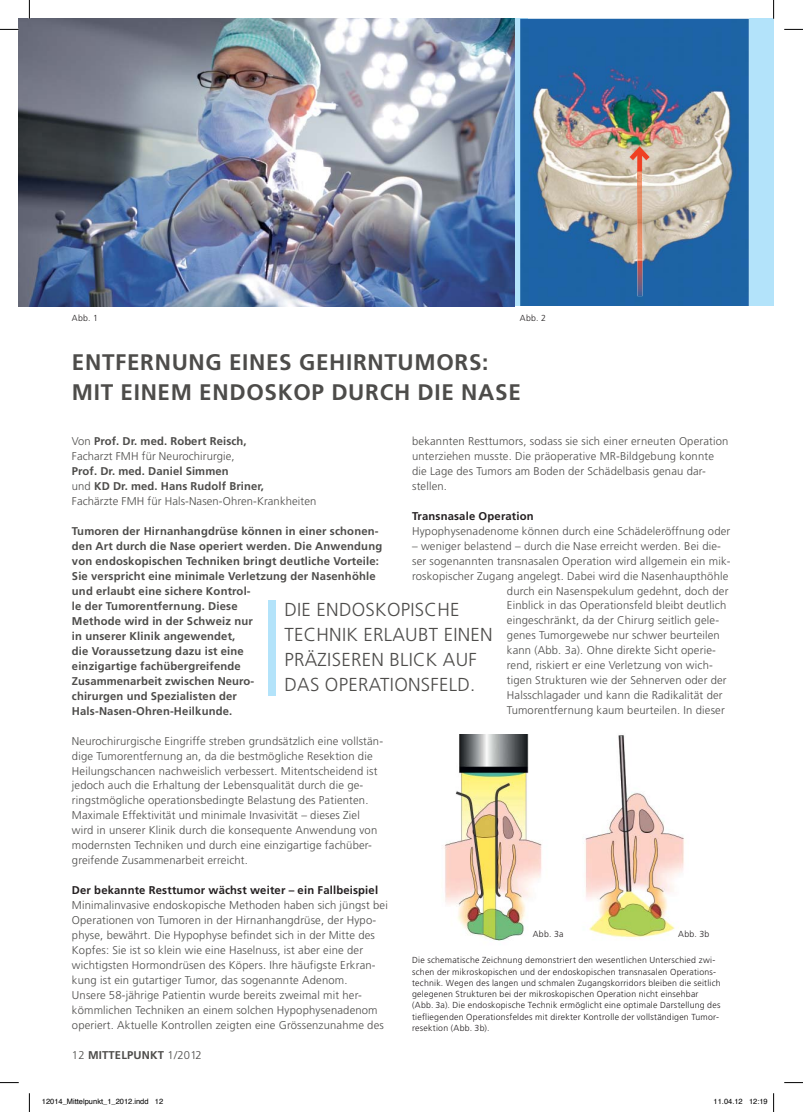
<style>
.page{position:relative;width:803px;height:1112px;background:#fff}
.page>*{position:absolute;margin:0;border:0;box-sizing:border-box;transform-origin:0 0}
.t1{font:700 22.5px/30px "Frutiger LT Std";letter-spacing:.03em;color:#4d4c4a}
.t2{font:300 18.75px/25px "Frutiger LT Std";letter-spacing:.015em;color:#4d4c4a}
.t3{font:300 11.25px/15px "Frutiger LT Std";letter-spacing:.015em;color:#4d4c4a}
.t4{font:700 11.25px/15px "Frutiger LT Std";letter-spacing:.015em;color:#4d4c4a}
.t5{font:700 11.25px "Frutiger LT Std";letter-spacing:.015em;color:#231f20}
.t6{font:300 8.75px/11.2px "Frutiger LT Std";letter-spacing:.025em;color:#231f20}
.t7{font:7.5px "Helvetica";color:#000}
.s1{font-weight:700}
.s2{font-weight:300}
</style>
<div class="page">
<img style="left:444px;top:734px;width:98px;height:207px">
<img style="left:585px;top:735px;width:100px;height:204px">
<div style="left:268px;top:599px;width:8px;height:96px;background:#b3e3fa"></div>
<div style="left:749px;top:19px;width:24px;height:287px;background:#b3e3fa"></div>
<div style="left:515px;top:19px;width:12px;height:287px;background:#b3e3fa"></div>
<img style="left:520px;top:19px;width:229px;height:287px">
<img style="left:19px;top:19px;width:496px;height:287px">
<svg style="left:629px;top:146px;width:21px;height:26px"></svg>
<img style="left:637px;top:172px;width:5px;height:124px">
<svg style="left:0;top:29px;width:19px;height:1px"></svg>
<svg style="left:784px;top:29px;width:19px;height:1px"></svg>
<svg style="left:0;top:1082px;width:19px;height:1px"></svg>
<svg style="left:784px;top:1082px;width:19px;height:1px"></svg>
<svg style="left:29px;top:0;width:1px;height:19px"></svg>
<svg style="left:29px;top:1093px;width:1px;height:18px"></svg>
<svg style="left:773px;top:0;width:1px;height:19px"></svg>
<svg style="left:773px;top:1093px;width:1px;height:18px"></svg>
<p class="t6" style="left:72px;top:313px;width:28px">Abb. 1</p>
<p class="t6" style="left:520px;top:313px;width:28px">Abb. 2</p>
<h1 class="t1" style="left:72px;top:348px;width:450px">ENTFERNUNG EINES GEHIRNTUMORS:<br>MIT EINEM ENDOSKOP DURCH DIE NASE</h1>
<p class="t3" style="left:72px;top:434px;width:176px">Von <span class="s1">Prof. Dr. med. Robert Reisch,<br></span>Facharzt FMH für Neurochirurgie,</p>
<p class="t4" style="left:72px;top:464px;width:246px">Prof. Dr. med. Daniel Simmen<br><span class="s2">und</span> KD Dr. med. Hans Rudolf Briner,<br><span class="s2">Fachärzte FMH für Hals-Nasen-Ohren-Krankheiten</span></p>
<p class="t4" style="left:72px;top:523px;width:312px">Tumoren der Hirnanhangdrüse können in einer schonen&shy;den Art durch die Nase operiert werden. Die Anwendung von endoskopischen Techniken bringt deutliche Vorteile:<br>Sie verspricht eine minimale Verletzung der Nasenhöhle und erlaubt eine sichere Kontrol-<br>le der Tumorentfernung. Diese<br>Methode wird in der Schweiz nur<br>in unserer Klinik angewendet,<br>die Voraussetzung dazu ist eine<br>einzigartige fachübergreifende<br>Zusammenarbeit zwischen Neuro-<br>chirurgen und Spezialisten der Hals-Nasen-Ohren-Heilkunde.</p>
<p class="t3" style="left:72px;top:733px;width:313px">Neurochirurgische Eingriffe streben grundsätzlich eine vollstän&shy;dige Tumorentfernung an, da die bestmögliche Resektion die Heilungschancen nachweislich verbessert. Mitentscheidend ist jedoch auch die Erhaltung der Lebensqualität durch die ge&shy;ringstmögliche operationsbedingte Belastung des Patienten.<br>Maximale Effektivität und minimale Invasivität – dieses Ziel wird in unserer Klinik durch die konsequente Anwendung von modernsten Techniken und durch eine einzigartige fachüber&shy;greifende Zusammenarbeit erreicht.</p>
<p class="t5" style="left:72px;top:884px;width:308px">Der bekannte Resttumor wächst weiter – ein Fallbeispiel</p>
<p class="t3" style="left:72px;top:898px;width:317px">Minimalinvasive endoskopische Methoden haben sich jüngst bei Operationen von Tumoren in der Hirnanhangdrüse, der Hypo&shy;physe, bewährt. Die Hypophyse befindet sich in der Mitte des Kopfes: Sie ist so klein wie eine Haselnuss, ist aber eine der wichtigsten Hormondrüsen des Köpers. Ihre häufigste Erkran&shy;kung ist ein gutartiger Tumor, das sogenannte Adenom.<br>Unsere 58-jährige Patientin wurde bereits zweimal mit her&shy;kömmlichen Techniken an einem solchen Hypophysenadenom operiert. Aktuelle Kontrollen zeigten eine Grössenzunahme des</p>
<p class="t3" style="left:412px;top:433px;width:318px">bekannten Resttumors, sodass sie sich einer erneuten Operation unterziehen musste. Die präoperative MR-Bildgebung konnte die Lage des Tumors am Boden der Schädelbasis genau dar&shy;stellen.</p>
<p class="t5" style="left:412px;top:510px;width:123px">Transnasale Operation</p>
<p class="t3" style="left:412px;top:523px;width:320px">Hypophysenadenome können durch eine Schädeleröffnung oder</p>
<p class="t3" style="left:412px;top:538px;width:310px">– weniger belastend – durch die Nase erreicht werden. Bei die-</p>
<p class="t3" style="left:412px;top:553px;width:320px">ser sogenannten transnasalen Operation wird allgemein ein mik-</p>
<p class="t3" style="left:412px;top:568px;width:318px">roskopischer Zugang angelegt. Dabei wird die Nasenhaupthöhle</p>
<p class="t3" style="left:507px;top:583px;width:223px">durch ein Nasenspekulum gedehnt, doch der</p>
<p class="t3" style="left:507px;top:598px;width:221px">Einblick in das Operationsfeld bleibt deutlich</p>
<p class="t3" style="left:507px;top:613px;width:214px">eingeschränkt, da der Chirurg seitlich gele-</p>
<p class="t3" style="left:507px;top:628px;width:214px">genes Tumorgewebe nur schwer beurteilen</p>
<p class="t3" style="left:507px;top:643px;width:210px">kann (Abb. 3a). Ohne direkte Sicht operie-</p>
<p class="t3" style="left:507px;top:658px;width:207px">rend, riskiert er eine Verletzung von wich-</p>
<p class="t3" style="left:507px;top:673px;width:221px">tigen Strukturen wie der Sehnerven oder der</p>
<p class="t3" style="left:507px;top:688px;width:217px">Halsschlagader und kann die Radikalität der</p>
<p class="t3" style="left:507px;top:703px;width:219px">Tumorentfernung kaum beurteilen. In dieser</p>
<h2 class="t2" style="left:284px;top:597px;width:210px">DIE ENDOSKOPISCHE<br>TECHNIK ERLAUBT EINEN<br>PRÄZISEREN BLICK AUF<br>DAS OPERATIONSFELD.</h2>
<p class="t6" style="left:533px;top:928px;width:32px">Abb. 3a</p>
<p class="t6" style="left:678px;top:928px;width:33px">Abb. 3b</p>
<p class="t6" style="left:412px;top:955px;width:310px">Die schematische Zeichnung demonstriert den wesentlichen Unterschied zwi&shy;schen der mikroskopischen und der endoskopischen transnasalen Operations&shy;technik. Wegen des langen und schmalen Zugangskorridors bleiben die seitlich gelegenen Strukturen bei der mikroskopischen Operation nicht einsehbar (Abb. 3a). Die endoskopische Technik ermöglicht eine optimale Darstellung des tiefliegenden Operationsfeldes mit direkter Kontrolle der vollständigen Tumor&shy;resektion (Abb. 3b).</p>
<p class="t4" style="left:72px;top:1048px;width:131px"><span class="s2">12</span> MITTELPUNKT <span class="s2">1/2012</span></p>
<p class="t7" style="left:42px;top:1098px;width:123px">12014_Mittelpunkt_1_2012.indd 12</p>
<p class="t7" style="left:713px;top:1098px;width:56px">11.04.12 12:19</p>
</div>
